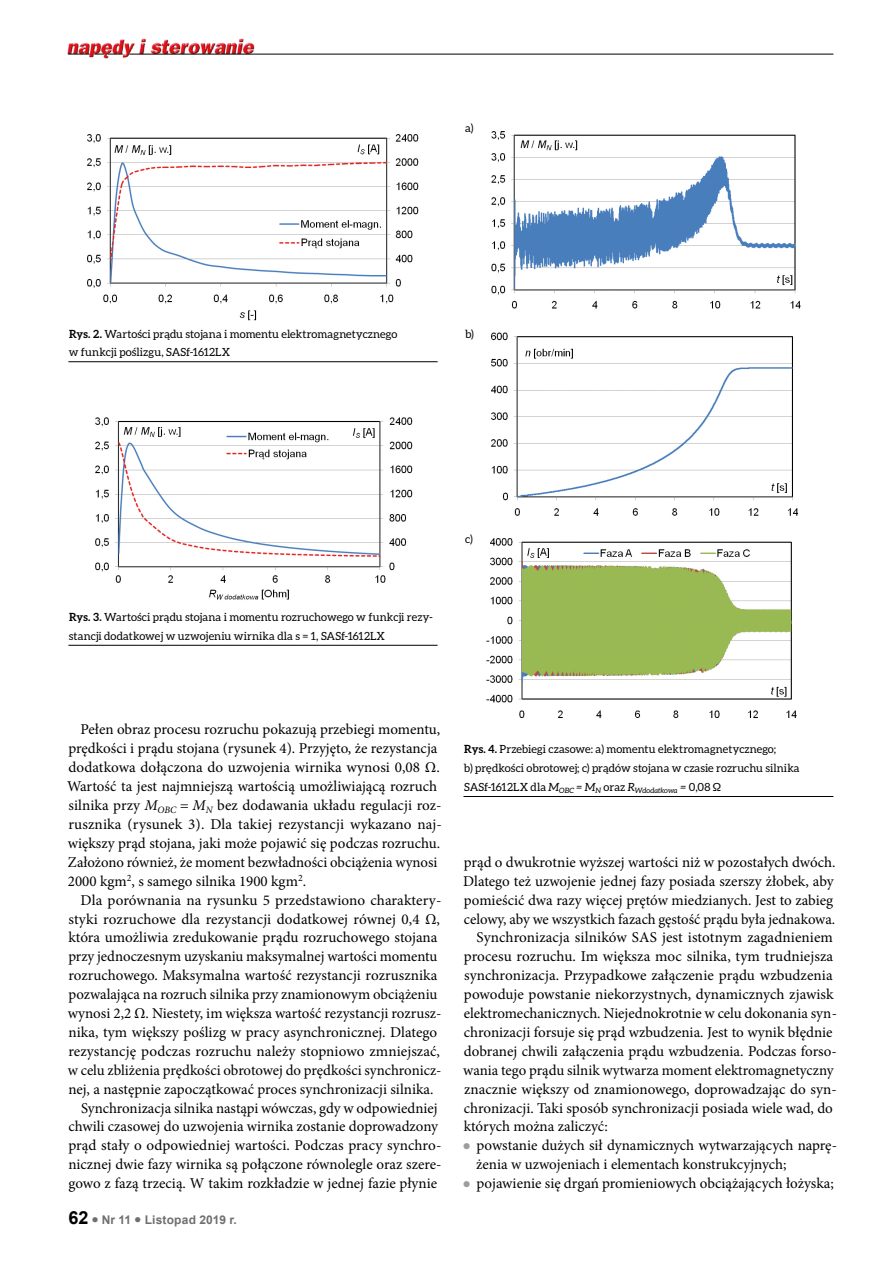
<style>
.page{position:relative;width:893px;height:1263px;background:#fff}
.page>*{position:absolute;margin:0;border:0;box-sizing:border-box;transform-origin:0 0}
.t1{font:15px/18.9px "Minion Pro";color:#000}
.t2{font:700 12px "Arial";letter-spacing:.015em;color:#706f6f}
.t3{font:11.25px/18.9px "Aleo";letter-spacing:.005em;color:#000}
.s1{font-weight:700}
.s2{font-style:italic}
.s3{font-size:18px;color:#000}
</style>
<div class="page">
<img style="left:67px;top:38px;width:190px;height:21px">
<hr style="left:129px;top:54px;width:704px;height:1px;background:#000">
<svg style="left:68px;top:54px;width:55px;height:1px"></svg>
<hr style="left:463px;top:796px;width:370px;height:1px;background:#000">
<img style="left:491px;top:131px;width:310px;height:178px">
<img style="left:491px;top:332px;width:308px;height:184px">
<img style="left:486px;top:538px;width:311px;height:180px">
<hr style="left:68px;top:361px;width:370px;height:1px;background:#000">
<hr style="left:68px;top:645px;width:370px;height:1px;background:#000">
<img style="left:87px;top:134px;width:332px;height:187px">
<img style="left:95px;top:417px;width:318px;height:183px">
<p class="t3" style="left:465px;top:118px;width:10px">a)</p>
<p class="t3" style="left:69px;top:324px;width:330px"><span class="s1">Rys. 2.</span> Wartości prądu stojana i momentu elektromagnetycznego w funkcji poślizgu, SASf-1612LX</p>
<p class="t3" style="left:465px;top:325px;width:10px">b)</p>
<p class="t3" style="left:69px;top:607px;width:365px"><span class="s1">Rys. 3.</span> Wartości prądu stojana i momentu rozruchowego w funkcji rezy&shy;stancji dodatkowej w uzwojeniu wirnika dla s = 1, SASf-1612LX</p>
<p class="t3" style="left:465px;top:530px;width:9px">c)</p>
<p class="t1" style="left:67px;top:720px;width:376px;text-indent:14px">Pełen obraz procesu rozruchu pokazują przebiegi momentu, prędkości i prądu stojana (rysunek 4). Przyjęto, że rezystancja dodatkowa dołączona do uzwojenia wirnika wynosi 0,08 Ω.<br>Wartość ta jest najmniejszą wartością umożliwiającą rozruch silnika przy <span class="s2">M</span><sub>OBC</sub> <span class="s2">= M</span><sub>N</sub> bez dodawania układu regulacji roz&shy;rusznika (rysunek 3). Dla takiej rezystancji wykazano naj&shy;większy prąd stojana, jaki może pojawić się podczas rozruchu.<br>Założono również, że moment bezwładności obciążenia wynosi 2000 kgm<sup>2</sup>, s samego silnika 1900 kgm<sup>2</sup>.</p>
<p class="t1" style="left:81px;top:890px;width:362px">Dla porównania na rysunku 5 przedstawiono charaktery-</p>
<p class="t1" style="left:69px;top:909px;width:373px">styki rozruchowe dla rezystancji dodatkowej równej 0,4 Ω,</p>
<p class="t1" style="left:68px;top:928px;width:371px">która umożliwia zredukowanie prądu rozruchowego stojana</p>
<p class="t1" style="left:68px;top:947px;width:370px">przy jednoczesnym uzyskaniu maksymalnej wartości momentu</p>
<p class="t1" style="left:68px;top:966px;width:370px">rozruchowego. Maksymalna wartość rezystancji rozrusznika</p>
<p class="t1" style="left:68px;top:985px;width:370px">pozwalająca na rozruch silnika przy znamionowym obciążeniu</p>
<p class="t1" style="left:68px;top:1004px;width:375px">wynosi 2,2 Ω. Niestety, im większa wartość rezystancji rozrusz-</p>
<p class="t1" style="left:68px;top:1023px;width:370px">nika, tym większy poślizg w pracy asynchronicznej. Dlatego</p>
<p class="t1" style="left:68px;top:1042px;width:373px">rezystancję podczas rozruchu należy stopniowo zmniejszać,</p>
<p class="t1" style="left:68px;top:1060px;width:375px">w celu zbliżenia prędkości obrotowej do prędkości synchronicz-</p>
<p class="t1" style="left:68px;top:1079px;width:367px">nej, a następnie zapoczątkować proces synchronizacji silnika.</p>
<p class="t1" style="left:81px;top:1098px;width:358px">Synchronizacja silnika nastąpi wówczas, gdy w odpowiedniej</p>
<p class="t1" style="left:68px;top:1117px;width:371px">chwili czasowej do uzwojenia wirnika zostanie doprowadzony</p>
<p class="t1" style="left:68px;top:1136px;width:375px">prąd stały o odpowiedniej wartości. Podczas pracy synchro-</p>
<p class="t1" style="left:68px;top:1155px;width:375px">nicznej dwie fazy wirnika są połączone równolegle oraz szere-</p>
<p class="t1" style="left:69px;top:1174px;width:370px">gowo z fazą trzecią. W takim rozkładzie w jednej fazie płynie</p>
<p class="t2" style="left:68px;top:1212px;width:170px"><span class="s3">62</span> ● Nr 11 ● Listopad 2019 r.</p>
<p class="t3" style="left:464px;top:740px;width:337px"><span class="s1">Rys. 4.</span> Przebiegi czasowe: a) momentu elektromagnetycznego;<br>b) prędkości obrotowej; c) prądów stojana w czasie rozruchu silnika<br>SASf-1612LX dla <span class="s2">M</span><sub>OBC</sub> <span class="s2">= M</span><sub>N</sub> oraz <span class="s2">R</span><sub>Wdodatkowa</sub> <span class="s2">=</span> 0,08 Ω</p>
<p class="t1" style="left:464px;top:853px;width:373px">prąd o dwukrotnie wyższej wartości niż w pozostałych dwóch.</p>
<p class="t1" style="left:463px;top:871px;width:372px">Dlatego też uzwojenie jednej fazy posiada szerszy żłobek, aby</p>
<p class="t1" style="left:464px;top:890px;width:371px">pomieścić dwa razy więcej prętów miedzianych. Jest to zabieg</p>
<p class="t1" style="left:464px;top:909px;width:373px">celowy, aby we wszystkich fazach gęstość prądu była jednakowa.</p>
<p class="t1" style="left:477px;top:928px;width:358px">Synchronizacja silników SAS jest istotnym zagadnieniem</p>
<p class="t1" style="left:464px;top:947px;width:371px">procesu rozruchu. Im większa moc silnika, tym trudniejsza</p>
<p class="t1" style="left:464px;top:966px;width:370px">synchronizacja. Przypadkowe załączenie prądu wzbudzenia</p>
<p class="t1" style="left:464px;top:985px;width:372px">powoduje powstanie niekorzystnych, dynamicznych zjawisk</p>
<p class="t1" style="left:464px;top:1004px;width:375px">elektromechanicznych. Niejednokrotnie w celu dokonania syn-</p>
<p class="t1" style="left:464px;top:1023px;width:370px">chronizacji forsuje się prąd wzbudzenia. Jest to wynik błędnie</p>
<p class="t1" style="left:464px;top:1042px;width:374px">dobranej chwili załączenia prądu wzbudzenia. Podczas forso-</p>
<p class="t1" style="left:463px;top:1060px;width:372px">wania tego prądu silnik wytwarza moment elektromagnetyczny</p>
<p class="t1" style="left:464px;top:1079px;width:374px">znacznie większy od znamionowego, doprowadzając do syn-</p>
<p class="t1" style="left:464px;top:1098px;width:370px">chronizacji. Taki sposób synchronizacji posiada wiele wad, do</p>
<p class="t1" style="left:464px;top:1117px;width:145px">których można zaliczyć:</p>
<p class="t1" style="left:477px;top:1136px;width:362px">powstanie dużych sił dynamicznych wytwarzających naprę-</p>
<p class="t1" style="left:476px;top:1155px;width:312px">żenia w uzwojeniach i elementach konstrukcyjnych;</p>
<p class="t1" style="left:477px;top:1174px;width:359px">pojawienie się drgań promieniowych obciążających łożyska;</p>
</div>
